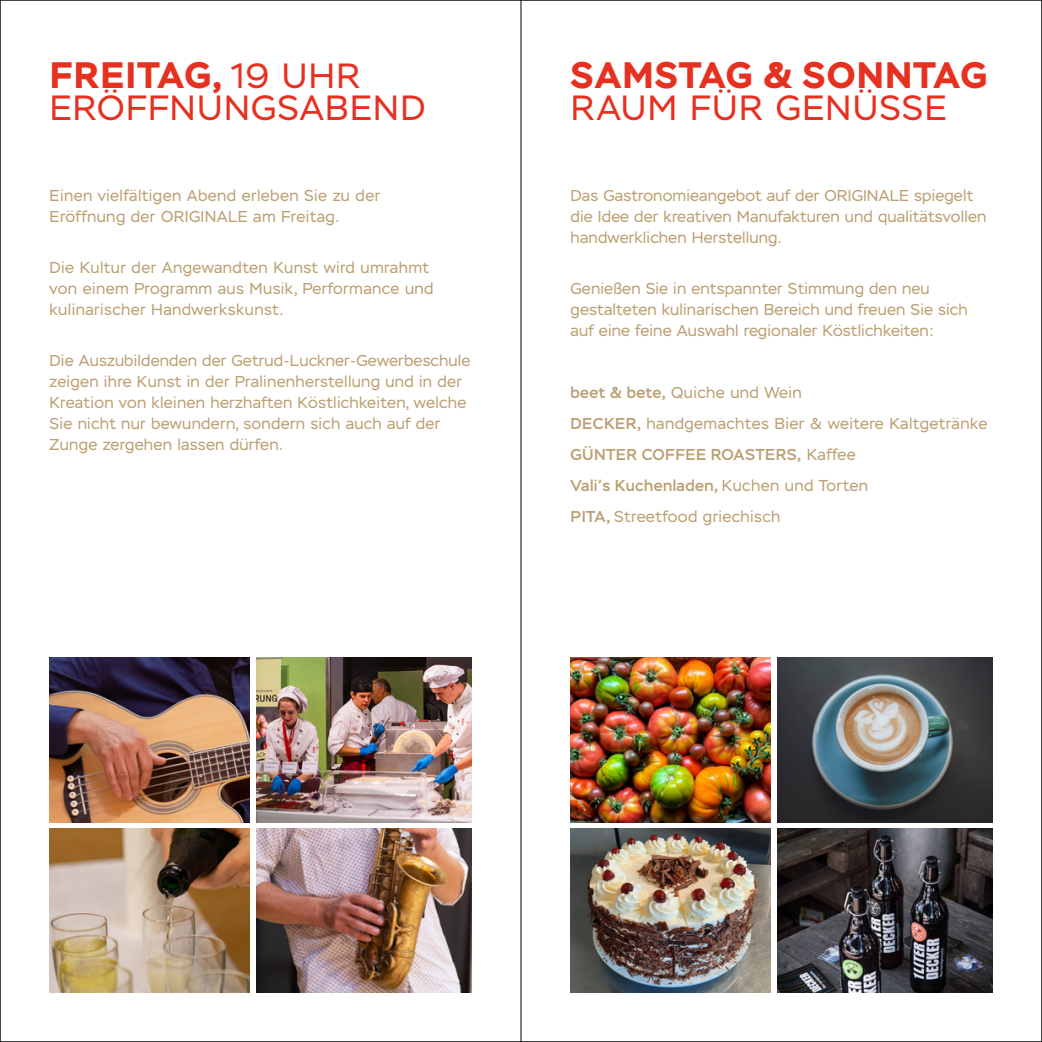
<style>
.page{position:relative;width:1042px;height:1042px;background:#fff}
.page>*{position:absolute;margin:0;border:0;box-sizing:border-box;transform-origin:0 0}
.t1{font:700 36.75px "Stem";letter-spacing:.035em;color:#e63121}
.t2{font:35px "Stem";letter-spacing:.035em;color:#e63121}
.t3{font:15.75px/21px "Stem";letter-spacing:.02em;color:#bc9f72}
.s1{font-weight:400;font-size:35px}
.s2{font-weight:500}
</style>
<div class="page">
<img style="left:570px;top:828px;width:201px;height:164px">
<img style="left:570px;top:658px;width:201px;height:164px">
<img style="left:777px;top:828px;width:215px;height:164px">
<img style="left:777px;top:658px;width:215px;height:164px">
<img style="left:50px;top:828px;width:200px;height:164px">
<img style="left:50px;top:658px;width:200px;height:164px">
<img style="left:256px;top:828px;width:215px;height:164px">
<img style="left:256px;top:658px;width:215px;height:164px">
<hr style="left:521px;top:0;width:1px;height:1042px;background:#000">
<h1 class="t1" style="left:50px;top:52px;width:312px">FREITAG, <span class="s1">19 UHR</span></h1>
<h2 class="t2" style="left:50px;top:87px;width:377px">ERÖFFNUNGSABEND</h2>
<p class="t3" style="left:50px;top:185px;width:332px">Einen vielfältigen Abend erleben Sie zu der<br>Eröffnung der ORIGINALE am Freitag.</p>
<p class="t3" style="left:50px;top:257px;width:385px">Die Kultur der Angewandten Kunst wird umrahmt von einem Programm aus Musik, Performance und kulinarischer Handwerkskunst.</p>
<p class="t3" style="left:50px;top:351px;width:422px">Die Auszubildenden der Getrud-Luckner-Gewerbeschule zeigen ihre Kunst in der Pralinenherstellung und in der Kreation von kleinen herzhaften Köstlichkeiten, welche Sie nicht nur bewundern, sondern sich auch auf der Zunge zergehen lassen dürfen.</p>
<h1 class="t1" style="left:571px;top:52px;width:418px">SAMSTAG &amp; SONNTAG</h1>
<h2 class="t2" style="left:571px;top:87px;width:378px">RAUM FÜR GENÜSSE</h2>
<p class="t3" style="left:570px;top:185px;width:417px">Das Gastronomieangebot auf der ORIGINALE spiegelt die Idee der kreativen Manufakturen und qualitätsvollen handwerklichen Herstellung.</p>
<p class="t3" style="left:570px;top:278px;width:398px">Genießen Sie in entspannter Stimmung den neu gestalteten kulinarischen Bereich und freuen Sie sich auf eine feine Auswahl regionaler Köstlichkeiten:</p>
<p class="t3" style="left:570px;top:377px;width:418px;line-height:31px"><span class="s2">beet &amp; bete,</span> Quiche und Wein<br><span class="s2">DECKER,</span> handgemachtes Bier &amp; weitere Kaltgetränke <span class="s2">GÜNTER COFFEE ROASTERS,</span> Kaffee<br><span class="s2">Vali’s Kuchenladen,</span> Kuchen und Torten<br><span class="s2">PITA,</span> Streetfood griechisch</p>
</div>
